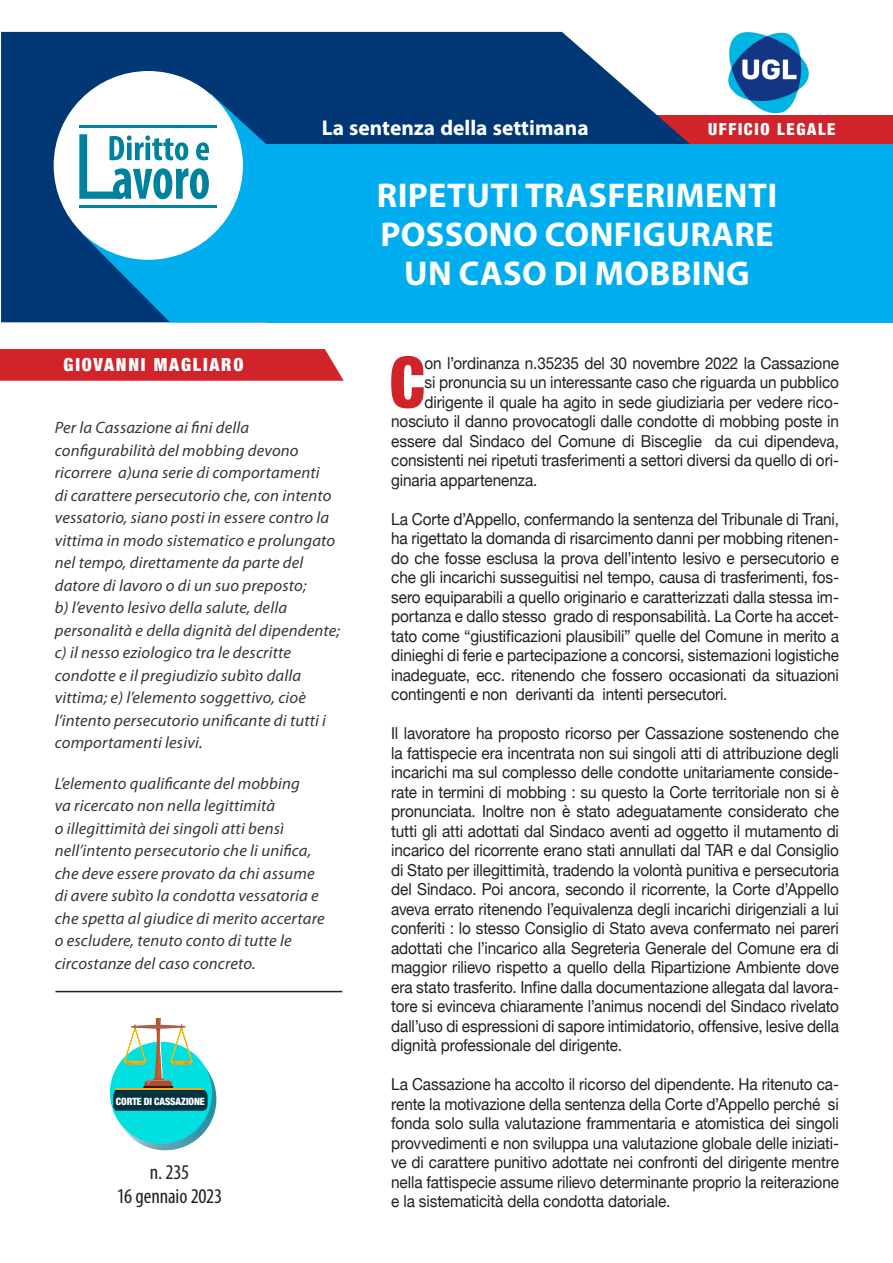
<style>
.page{position:relative;width:893px;height:1263px;background:#fff}
.page>*{position:absolute;margin:0;border:0;box-sizing:border-box;transform-origin:0 0}
.Stile_di_paragrafo_2{font:90.3px "Helvetica Neue";color:#00829e;scale:.91 1}
.Stile_di_paragrafo_2-2{font:900 condensed 71.1px "Helvetica Neue";color:#d1232a;scale:.93 1}
.t1{font:700 34.5px "Myriad Pro";letter-spacing:.01em;color:#fff}
.t2{font:700 30px "Myriad Arabic";color:#fff}
.t3{font:condensed 21px "Myriad Pro";letter-spacing:-.01em;color:#231f20}
.En-tête_de_section{font:900 condensed 18px "Helvetica Neue";letter-spacing:.1em;color:#fff}
.Stile_di_paragrafo_2-3{font:16.5px/19.5px "Helvetica Neue";letter-spacing:-.005em;color:#231f20;text-align:justify;scale:.93 1}
.t4{font:italic 16.5px/22.5px "Myriad Pro";letter-spacing:.01em;color:#323738}
.En-tête_de_section-2{font:900 condensed 16.5px "Helvetica Neue";letter-spacing:.1em;color:#fff}
.En-tête_de_section-3{font:900 condensed 10.05px "Helvetica Neue";letter-spacing:-.01em;color:#fff}
</style>
<div class="page">
<svg style="left:1px;top:32px;width:892px;height:290px;fill:#013775"></svg>
<svg style="left:114px;top:1048px;width:102px;height:102px"></svg>
<div style="left:266px;top:144px;width:627px;height:178px;background:#00aeef"></div>
<div style="left:0;top:349px;width:344px;height:32px;background:#d1232a"></div>
<div style="left:110px;top:1042px;width:102px;height:102px;background:#00e0e1;border-radius:50%"></div>
<div style="left:113px;top:1091px;width:94px;height:19px;background:#003340;border-radius:4px"></div>
<svg style="left:115px;top:1018px;width:93px;height:93px"></svg>
<hr style="left:56px;top:991px;width:286px;height:1px;background:#231f20">
<svg style="left:54px;top:71px;width:212px;height:251px"></svg>
<p class="Stile_di_paragrafo_2" style="left:73px;top:113px;width:52px">L</p>
<p class="t2" style="left:322px;top:107px;width:268px">La sentenza della settimana</p>
<p class="En-tête_de_section-2" style="left:708px;top:119px;width:129px">UFFICIO LEGALE</p>
<p class="t1" style="left:377px;top:172px;width:402px">RIPETUTI TRASFERIMENTI</p>
<p class="t1" style="left:380px;top:211px;width:395px">POSSONO CONFIGURARE</p>
<p class="t1" style="left:404px;top:250px;width:347px">UN CASO DI MOBBING</p>
<p class="En-tête_de_section" style="left:64px;top:353px;width:181px">GIOVANNI MAGLIARO</p>
<p class="t4" style="left:55px;top:416px;width:287px">Per la Cassazione ai fini della configurabilità del mobbing devono ricorrere a)una serie di comportamenti<br>di carattere persecutorio che, con intento vessatorio, siano posti in essere contro la vittima in modo sistematico e prolungato nel tempo, direttamente da parte del datore di lavoro o di un suo preposto;<br>b) l’evento lesivo della salute, della personalità e della dignità del dipendente; c) il nesso eziologico tra le descritte condotte e il pregiudizio subìto dalla vittima; e) l’elemento soggettivo, cioè l’intento persecutorio unificante di tutti i comportamenti lesivi.</p>
<p class="t4" style="left:55px;top:771px;width:271px">L’elemento qualificante del mobbing<br>va ricercato non nella legittimità<br>o illegittimità dei singoli atti bensì nell’intento persecutorio che li unifica, che deve essere provato da chi assume di avere subìto la condotta vessatoria e che spetta al giudice di merito accertare o escludere, tenuto conto di tutte le circostanze del caso concreto.</p>
<p class="En-tête_de_section-3" style="left:116px;top:1095px;width:90px">CORTE DI CASSAZIONE</p>
<p class="t3" style="left:150px;top:1159px;width:41px">n. 235</p>
<p class="t3" style="left:117px;top:1183px;width:107px">16 gennaio 2023</p>
<p class="Stile_di_paragrafo_2-2" style="left:390px;top:339px;width:40px">C</p>
<p class="Stile_di_paragrafo_2-3" style="left:425px;top:353px;width:447px">on l’ordinanza n.35235 del 30 novembre 2022 la Cassazione</p>
<p class="Stile_di_paragrafo_2-3" style="left:425px;top:372px;width:447px">si pronuncia su un interessante caso che riguarda un pubblico</p>
<p class="Stile_di_paragrafo_2-3" style="left:425px;top:392px;width:447px">dirigente il quale ha agito in sede giudiziaria per vedere rico-</p>
<p class="Stile_di_paragrafo_2-3" style="left:391px;top:411px;width:483px">nosciuto il danno provocatogli dalle condotte di mobbing poste in</p>
<p class="Stile_di_paragrafo_2-3" style="left:391px;top:431px;width:483px">essere dal Sindaco del Comune di Bisceglie da cui dipendeva,</p>
<p class="Stile_di_paragrafo_2-3" style="left:391px;top:450px;width:483px">consistenti nei ripetuti trasferimenti a settori diversi da quello di ori-</p>
<p class="Stile_di_paragrafo_2-3" style="left:391px;top:470px;width:159px">ginaria appartenenza.</p>
<p class="Stile_di_paragrafo_2-3" style="left:391px;top:509px;width:483px">La Corte d’Appello, confermando la sentenza del Tribunale di Trani, ha rigettato la domanda di risarcimento danni per mobbing ritenen&shy;do che fosse esclusa la prova dell’intento lesivo e persecutorio e che gli incarichi susseguitisi nel tempo, causa di trasferimenti, fos&shy;sero equiparabili a quello originario e caratterizzati dalla stessa im&shy;portanza e dallo stesso grado di responsabilità. La Corte ha accet&shy;tato come “giustificazioni plausibili” quelle del Comune in merito a dinieghi di ferie e partecipazione a concorsi, sistemazioni logistiche inadeguate, ecc. ritenendo che fossero occasionati da situazioni contingenti e non derivanti da intenti persecutori.</p>
<p class="Stile_di_paragrafo_2-3" style="left:391px;top:723px;width:483px">Il lavoratore ha proposto ricorso per Cassazione sostenendo che la fattispecie era incentrata non sui singoli atti di attribuzione degli incarichi ma sul complesso delle condotte unitariamente conside&shy;rate in termini di mobbing : su questo la Corte territoriale non si è pronunciata. Inoltre non è stato adeguatamente considerato che tutti gli atti adottati dal Sindaco aventi ad oggetto il mutamento di incarico del ricorrente erano stati annullati dal TAR e dal Consiglio di Stato per illegittimità, tradendo la volontà punitiva e persecutoria del Sindaco. Poi ancora, secondo il ricorrente, la Corte d’Appello aveva errato ritenendo l’equivalenza degli incarichi dirigenziali a lui conferiti : lo stesso Consiglio di Stato aveva confermato nei pareri adottati che l’incarico alla Segreteria Generale del Comune era di maggior rilievo rispetto a quello della Ripartizione Ambiente dove era stato trasferito. Infine dalla documentazione allegata dal lavora&shy;tore si evinceva chiaramente l’animus nocendi del Sindaco rivelato dall’uso di espressioni di sapore intimidatorio, offensive, lesive della dignità professionale del dirigente.</p>
<p class="Stile_di_paragrafo_2-3" style="left:391px;top:1074px;width:483px">La Cassazione ha accolto il ricorso del dipendente. Ha ritenuto ca&shy;rente la motivazione della sentenza della Corte d’Appello perché si fonda solo sulla valutazione frammentaria e atomistica dei singoli provvedimenti e non sviluppa una valutazione globale delle iniziati&shy;ve di carattere punitivo adottate nei confronti del dirigente mentre nella fattispecie assume rilievo determinante proprio la reiterazione e la sistematicità della condotta datoriale.</p>
</div>
